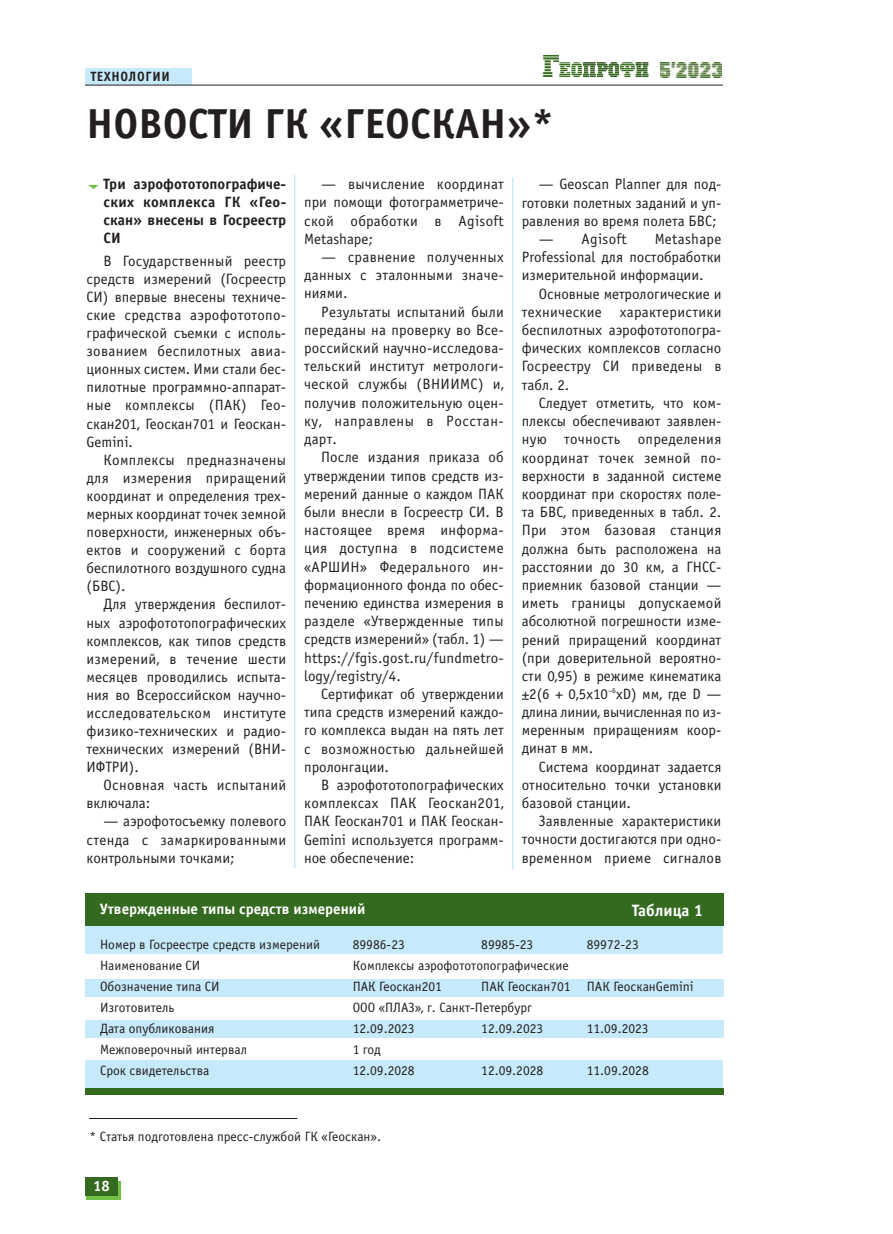
<style>
.page{position:relative;width:893px;height:1234px;background:#fff}
.page>*{position:absolute;margin:0;border:0;box-sizing:border-box;transform-origin:0 0}
.t1{font:700 42px "Officina Sans C";color:#231f20}
.t2{font:700 16.5px "Officina Sans C";color:#fff}
.t3{font:15px/18.1px "Officina Sans C";color:#231f20;text-align:justify}
.t4{font:700 15px/18.1px "Officina Sans C";color:#231f20;text-align:justify}
.t5{font:15px/18.1px "Officina Sans C";letter-spacing:.02em;color:#231f20}
.t6{font:700 15px "Officina Sans C";color:#fff}
.t7{font:13.5px "Officina Sans C";color:#231f20}
.t8{font:700 13.5px "Officina Sans C";letter-spacing:.055em;color:#231f20;scale:.96 1}
</style>
<div class="page">
<div style="left:87px;top:1180px;width:34px;height:18px;background:linear-gradient(to right,#71bf44,#71bf44)"></div>
<div style="left:85px;top:1177px;width:33px;height:18px;background:#336a1f"></div>
<div style="left:85px;top:69px;width:106px;height:16px;background:#c6eafa"></div>
<hr style="left:85px;top:85px;width:638px;height:1px;background:#231f20">
<hr style="left:512px;top:177px;width:1px;height:692px;background:#c6eafa">
<hr style="left:294px;top:175px;width:1px;height:692px;background:#c6eafa">
<svg style="left:543px;top:55px;width:105px;height:22px"></svg>
<svg style="left:660px;top:77px;width:62px;height:1px"></svg>
<img style="left:660px;top:62px;width:62px;height:15px">
<svg style="left:88px;top:185px;width:10px;height:4px"></svg>
<div style="left:85px;top:925px;width:638px;height:28px;background:#c6eafa"></div>
<div style="left:85px;top:979px;width:638px;height:17px;background:#c6eafa"></div>
<div style="left:85px;top:1019px;width:638px;height:17px;background:#c6eafa"></div>
<div style="left:85px;top:1059px;width:638px;height:29px;background:#c6eafa"></div>
<div style="left:85px;top:893px;width:639px;height:33px;background:#336a1f"></div>
<div style="left:85px;top:1087px;width:638px;height:7px;background:#336a1f"></div>
<hr style="left:89px;top:1117px;width:208px;height:1px;background:#231f20">
<p class="t8" style="left:91px;top:69px;width:84px">ТЕХНОЛОГИИ</p>
<h1 class="t1" style="left:87px;top:99px;width:470px">НОВОСТИ ГК «ГЕОСКАН»*</h1>
<p class="t4" style="left:104px;top:175px;width:184px">Три аэрофототопографиче&shy;ских комплекса ГК «Гео&shy;скан» внесены в Госреестр СИ</p>
<p class="t3" style="left:87px;top:251px;width:201px;text-indent:17px">В Государственный реестр средств измерений (Госреестр СИ) впервые внесены техниче&shy;ские средства аэрофототопо&shy;графической съемки с исполь&shy;зованием беспилотных авиа&shy;ционных систем. Ими стали бес&shy;пилотные программно-аппарат&shy;ные комплексы (ПАК) Гео&shy;скан201, Геоскан701 и Геоскан-Gemini.</p>
<p class="t3" style="left:87px;top:450px;width:201px;text-indent:17px">Комплексы предназначены для измерения приращений координат и определения трех&shy;мерных координат точек земной поверхности, инженерных объ&shy;ектов и сооружений с борта беспилотного воздушного судна (БВС).</p>
<p class="t3" style="left:87px;top:595px;width:201px;text-indent:17px">Для утверждения беспилот&shy;ных аэрофототопографических комплексов, как типов средств измерений, в течение шести месяцев проводились испыта&shy;ния во Всероссийском научно&shy;исследовательском институте физико-технических и радио&shy;технических измерений (ВНИ-ИФТРИ).</p>
<p class="t5" style="left:87px;top:775px;width:201px;text-indent:17px">Основная часть испытаний включала:</p>
<p class="t3" style="left:87px;top:812px;width:201px;text-indent:17px">— аэрофотосъемку полевого стенда с замаркированными контрольными точками;</p>
<p class="t3" style="left:304px;top:175px;width:201px;text-indent:17px">— вычисление координат при помощи фотограмметриче&shy;ской обработки в Agisoft Metashape;</p>
<p class="t3" style="left:304px;top:248px;width:201px;text-indent:17px">— сравнение полученных данных с эталонными значе&shy;ниями.</p>
<p class="t3" style="left:304px;top:302px;width:201px;text-indent:17px">Результаты испытаний были переданы на проверку во Все&shy;российский научно-исследова&shy;тельский институт метрологи&shy;ческой службы (ВНИИМС) и, получив положительную оцен&shy;ку, направлены в Росстан&shy;дарт.</p>
<p class="t3" style="left:304px;top:448px;width:201px;text-indent:17px">После издания приказа об утверждении типов средств из&shy;мерений данные о каждом ПАК были внесли в Госреестр СИ. В настоящее время информа&shy;ция доступна в подсистеме «АРШИН» Федерального ин&shy;формационного фонда по обес&shy;печению единства измерения в разделе «Утвержденные типы средств измерений» (табл. 1) — https://fgis.gost.ru/fundmetro&shy;logy/registry/4.</p>
<p class="t3" style="left:304px;top:684px;width:201px;text-indent:17px">Сертификат об утверждении типа средств измерений каждо&shy;го комплекса выдан на пять лет с возможностью дальнейшей пролонгации.</p>
<p class="t3" style="left:304px;top:775px;width:201px;text-indent:17px">В аэрофототопографических комплексах ПАК Геоскан201, ПАК Геоскан701 и ПАК Геоскан-Gemini используется программ&shy;ное обеспечение:</p>
<p class="t3" style="left:522px;top:175px;width:201px;text-indent:17px">— Geoscan Planner для под&shy;готовки полетных заданий и уп&shy;равления во время полета БВС;</p>
<p class="t5" style="left:539px;top:230px;width:90px">— Agisoft</p>
<p class="t3" style="left:522px;top:230px;width:201px;text-indent:133px">Metashape Professional для постобработки измерительной информации.</p>
<p class="t3" style="left:522px;top:284px;width:201px;text-indent:17px">Основные метрологические и технические характеристики беспилотных аэрофототопогра&shy;фических комплексов согласно Госреестру СИ приведены в табл. 2.</p>
<p class="t3" style="left:522px;top:393px;width:201px;text-indent:17px">Следует отметить, что ком&shy;плексы обеспечивают заявлен&shy;ную точность определения координат точек земной по&shy;верхности в заданной системе координат при скоростях поле&shy;та БВС, приведенных в табл. 2.<br>При этом базовая станция должна быть расположена на расстоянии до 30 км, а ГНСС&shy;приемник базовой станции — иметь границы допускаемой абсолютной погрешности изме&shy;рений приращений координат (при доверительной вероятно&shy;сти 0,95) в режиме кинематика ±2(6 + 0,5х10<sup>–6</sup>хD) мм, где D — длина линии, вычисленная по из&shy;меренным приращениям коор&shy;динат в мм.</p>
<p class="t3" style="left:522px;top:757px;width:201px;text-indent:17px">Система координат задается относительно точки установки базовой станции.</p>
<p class="t3" style="left:522px;top:811px;width:201px;text-indent:17px">Заявленные характеристики точности достигаются при одно&shy;временном приеме сигналов</p>
<p class="t6" style="left:100px;top:899px;width:267px">Утвержденные типы средств измерений</p>
<p class="t7" style="left:100px;top:936px;width:221px">Номер в Госреестре средств измерений</p>
<p class="t7" style="left:353px;top:936px;width:54px">89986-23</p>
<p class="t7" style="left:481px;top:936px;width:54px">89985-23</p>
<p class="t7" style="left:587px;top:936px;width:54px">89972-23</p>
<p class="t7" style="left:100px;top:957px;width:102px">Наименование СИ</p>
<p class="t7" style="left:353px;top:957px;width:217px">Комплексы аэрофототопографические</p>
<p class="t7" style="left:100px;top:978px;width:121px">Обозначение типа СИ</p>
<p class="t7" style="left:353px;top:978px;width:91px">ПАК Геоскан201</p>
<p class="t7" style="left:481px;top:978px;width:214px">ПАК Геоскан701 ПАК ГеосканGemini</p>
<p class="t7" style="left:100px;top:999px;width:76px">Изготовитель</p>
<p class="t7" style="left:353px;top:999px;width:181px">ООО «ПЛАЗ», г. Санкт-Петербург</p>
<p class="t7" style="left:100px;top:1020px;width:116px">Дата опубликования</p>
<p class="t7" style="left:353px;top:1020px;width:63px">12.09.2023</p>
<p class="t7" style="left:481px;top:1020px;width:63px">12.09.2023</p>
<p class="t7" style="left:587px;top:1020px;width:63px">11.09.2023</p>
<p class="t7" style="left:100px;top:1041px;width:149px">Межповерочный интервал</p>
<p class="t7" style="left:353px;top:1041px;width:30px">1 год</p>
<p class="t7" style="left:100px;top:1062px;width:111px">Срок свидетельства</p>
<p class="t7" style="left:353px;top:1062px;width:64px">12.09.2028</p>
<p class="t7" style="left:481px;top:1062px;width:64px">12.09.2028</p>
<p class="t7" style="left:587px;top:1062px;width:64px">11.09.2028</p>
<p class="t2" style="left:632px;top:900px;width:72px">Таблица 1</p>
<p class="t7" style="left:90px;top:1127px;width:293px">* Статья подготовлена пресс-службой ГК «Геоскан».</p>
<p class="t6" style="left:93px;top:1177px;width:18px">18</p>
</div>
